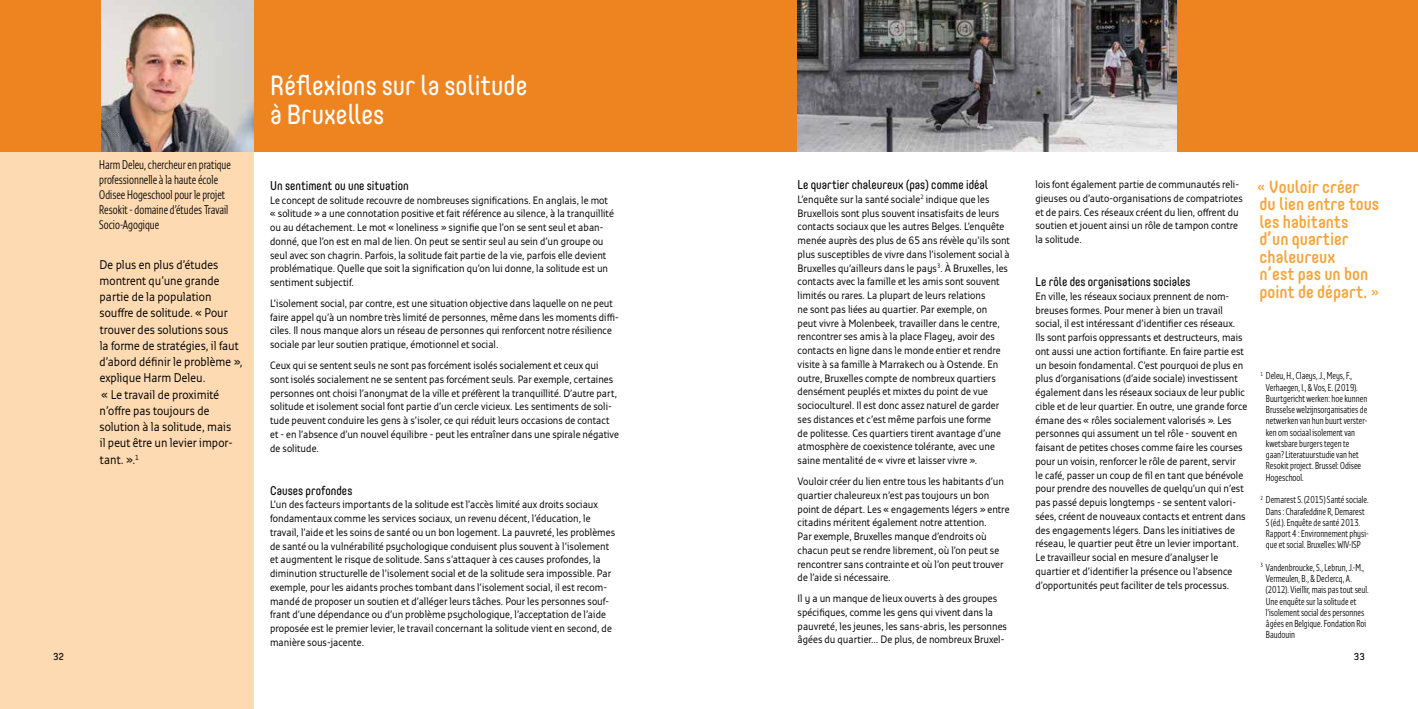
<style>
.page{position:relative;width:1418px;height:709px;background:#fff}
.page>*{position:absolute;margin:0;border:0;box-sizing:border-box;transform-origin:0 0}
.t1{font:27.5px/28.8px "Core Mellow 45";color:#fff;scale:.9 1}
.t2{font:500 17.5px/17.5px "Core Mellow 55";color:#f6a53b;scale:.93 1}
.t3{font:12.5px/16.2px "Monitor Pro";color:#000;scale:.89 1}
.t4{font:12.5px/15px "Monitor Con Pro";color:#000;scale:.9 1}
.t5{font:12.5px "Core Mellow 45";color:#000;scale:.9 1}
.t6{font:10.62px/13.8px "Monitor Pro";color:#000;scale:.9 1}
.t7{font:10px/11.2px "Monitor Con Pro";color:#000;scale:.9 1}
.t8{font:10px "Core Mellow 45";color:#000}
</style>
<div class="page">
<div style="left:0;top:151px;width:254px;height:558px;background:#fddab1"></div>
<div style="left:0;top:0;width:1417px;height:151px;background:#ee8420"></div>
<img style="left:101px;top:0;width:153px;height:151px">
<img style="left:797px;top:0;width:379px;height:151px">
<p class="t4" style="left:99px;top:157px;width:148px">Harm Deleu, chercheur en pratique professionnelle à la haute école<br>Odisee Hogeschool pour le projet<br>Resokit - domaine d’études Travail<br>Socio-Agogique</p>
<p class="t3" style="left:99px;top:256px;width:162px">De plus en plus d’études montrent qu’une grande partie de la population souffre de solitude. « Pour trouver des solutions sous<br>la forme de stratégies, il faut d’abord définir le problème », explique Harm Deleu.<br>« Le travail de proximité n’offre pas toujours de solution à la solitude, mais<br>il peut être un levier impor&shy;tant. ».<sup>1</sup></p>
<h1 class="t1" style="left:270px;top:70px;width:287px">Réflexions sur la solitude à Bruxelles</h1>
<p class="t5" style="left:270px;top:176px;width:156px">Un sentiment ou une situation</p>
<p class="t6" style="left:270px;top:193px;width:383px">Le concept de solitude recouvre de nombreuses significations. En anglais, le mot « solitude » a une connotation positive et fait référence au silence, à la tranquillité ou au détachement. Le mot « loneliness » signifie que l’on se sent seul et aban&shy;donné, que l’on est en mal de lien. On peut se sentir seul au sein d’un groupe ou seul avec son chagrin. Parfois, la solitude fait partie de la vie, parfois elle devient problématique. Quelle que soit la signification qu’on lui donne, la solitude est un sentiment subjectif.</p>
<p class="t6" style="left:270px;top:296px;width:389px">L’isolement social, par contre, est une situation objective dans laquelle on ne peut faire appel qu’à un nombre très limité de personnes, même dans les moments diffi&shy;ciles. Il nous manque alors un réseau de personnes qui renforcent notre résilience sociale par leur soutien pratique, émotionnel et social.</p>
<p class="t6" style="left:270px;top:358px;width:389px">Ceux qui se sentent seuls ne sont pas forcément isolés socialement et ceux qui sont isolés socialement ne se sentent pas forcément seuls. Par exemple, certaines personnes ont choisi l’anonymat de la ville et préfèrent la tranquillité. D’autre part, solitude et isolement social font partie d’un cercle vicieux. Les sentiments de soli&shy;tude peuvent conduire les gens à s’isoler, ce qui réduit leurs occasions de contact et - en l’absence d’un nouvel équilibre - peut les entraîner dans une spirale négative de solitude.</p>
<p class="t5" style="left:270px;top:480px;width:93px">Causes profondes</p>
<p class="t6" style="left:270px;top:497px;width:385px">L’un des facteurs importants de la solitude est l’accès limité aux droits sociaux fondamentaux comme les services sociaux, un revenu décent, l’éducation, le travail, l’aide et les soins de santé ou un bon logement. La pauvreté, les problèmes de santé ou la vulnérabilité psychologique conduisent plus souvent à l’isolement et augmentent le risque de solitude. Sans s’attaquer à ces causes profondes, la diminution structurelle de l’isolement social et de la solitude sera impossible. Par exemple, pour les aidants proches tombant dans l’isolement social, il est recom&shy;mandé de proposer un soutien et d’alléger leurs tâches. Pour les personnes souf&shy;frant d’une dépendance ou d’un problème psychologique, l’acceptation de l’aide proposée est le premier levier, le travail concernant la solitude vient en second, de manière sous-jacente.</p>
<p class="t5" style="left:797px;top:175px;width:213px">Le quartier chaleureux (pas) comme idéal</p>
<p class="t6" style="left:797px;top:192px;width:237px">L’enquête sur la santé sociale<sup>2</sup> indique que les Bruxellois sont plus souvent insatisfaits de leurs contacts sociaux que les autres Belges. L’enquête menée auprès des plus de 65 ans révèle qu’ils sont plus susceptibles de vivre dans l’isolement social à Bruxelles qu’ailleurs dans le pays<sup>3</sup>. À Bruxelles, les contacts avec la famille et les amis sont souvent limités ou rares. La plupart de leurs relations<br>ne sont pas liées au quartier. Par exemple, on<br>peut vivre à Molenbeek, travailler dans le centre, rencontrer ses amis à la place Flagey, avoir des contacts en ligne dans le monde entier et rendre visite à sa famille à Marrakech ou à Ostende. En outre, Bruxelles compte de nombreux quartiers densément peuplés et mixtes du point de vue socioculturel. Il est donc assez naturel de garder ses distances et c’est même parfois une forme<br>de politesse. Ces quartiers tirent avantage d’une atmosphère de coexistence tolérante, avec une saine mentalité de « vivre et laisser vivre ».</p>
<p class="t6" style="left:797px;top:474px;width:237px">Vouloir créer du lien entre tous les habitants d’un quartier chaleureux n’est pas toujours un bon point de départ. Les « engagements légers » entre citadins méritent également notre attention.<br>Par exemple, Bruxelles manque d’endroits où chacun peut se rendre librement, où l’on peut se rencontrer sans contrainte et où l’on peut trouver de l’aide si nécessaire.</p>
<p class="t6" style="left:797px;top:591px;width:234px">Il y a un manque de lieux ouverts à des groupes spécifiques, comme les gens qui vivent dans la pauvreté, les jeunes, les sans-abris, les personnes âgées du quartier… De plus, de nombreux Bruxel-</p>
<p class="t6" style="left:1035px;top:178px;width:232px">lois font également partie de communautés reli&shy;gieuses ou d’auto-organisations de compatriotes et de pairs. Ces réseaux créent du lien, offrent du soutien et jouent ainsi un rôle de tampon contre la solitude.</p>
<p class="t5" style="left:1035px;top:272px;width:174px">Le rôle des organisations sociales</p>
<p class="t6" style="left:1035px;top:289px;width:237px">En ville, les réseaux sociaux prennent de nom&shy;breuses formes. Pour mener à bien un travail social, il est intéressant d’identifier ces réseaux.<br>Ils sont parfois oppressants et destructeurs, mais ont aussi une action fortifiante. En faire partie est un besoin fondamental. C’est pourquoi de plus en plus d’organisations (d’aide sociale) investissent également dans les réseaux sociaux de leur public cible et de leur quartier. En outre, une grande force émane des « rôles socialement valorisés ». Les personnes qui assument un tel rôle - souvent en faisant de petites choses comme faire les courses pour un voisin, renforcer le rôle de parent, servir<br>le café, passer un coup de fil en tant que bénévole pour prendre des nouvelles de quelqu’un qui n’est pas passé depuis longtemps - se sentent valori&shy;sées, créent de nouveaux contacts et entrent dans des engagements légers. Dans les initiatives de réseau, le quartier peut être un levier important.<br>Le travailleur social en mesure d’analyser le quartier et d’identifier la présence ou l’absence d’opportunités peut faciliter de tels processus.</p>
<h2 class="t2" style="left:1256px;top:177px;width:133px">« Vouloir créer du lien entre tous les habitants<br>d’un quartier chaleureux<br>n’est pas un bon point de départ. »</h2>
<p class="t7" style="left:1265px;top:370px;width:114px;text-indent:-5px"><sup>1</sup> Deleu, H., Claeys, J., Meys, F.,<br>Verhaegen, I., &amp; Vos, E. (2019).<br>Buurtgericht werken: hoe kunnen<br>Brusselse welzijnsorganisaties de netwerken van hun buurt verster&shy;ken om sociaal isolement van kwetsbare burgers tegen te gaan? Literatuurstudie van het<br>Resokit project. Brussel: Odisee<br>Hogeschool.</p>
<p class="t7" style="left:1260px;top:494px;width:122px;text-align:center"><sup>2</sup> Demarest S. (2015) Santé sociale.<br>Dans : Charafeddine R, Demarest<br>S (éd.). Enquête de santé 2013.<br>Rapport 4 : Environnement physi&shy;que et social. Bruxelles: WIV-ISP</p>
<p class="t7" style="left:1265px;top:561px;width:116px;text-indent:-5px"><sup>3</sup> Vandenbroucke, S., Lebrun, J.-M.,<br>Vermeulen, B., &amp; Declercq, A. (2012). Vieillir, mais pas tout seul.<br>Une enquête sur la solitude et l’isolement social des personnes âgées en Belgique. Fondation Roi<br>Baudouin</p>
<p class="t8" style="left:53px;top:649px;width:12px">32</p>
<p class="t8" style="left:1353px;top:649px;width:12px">33</p>
</div>
